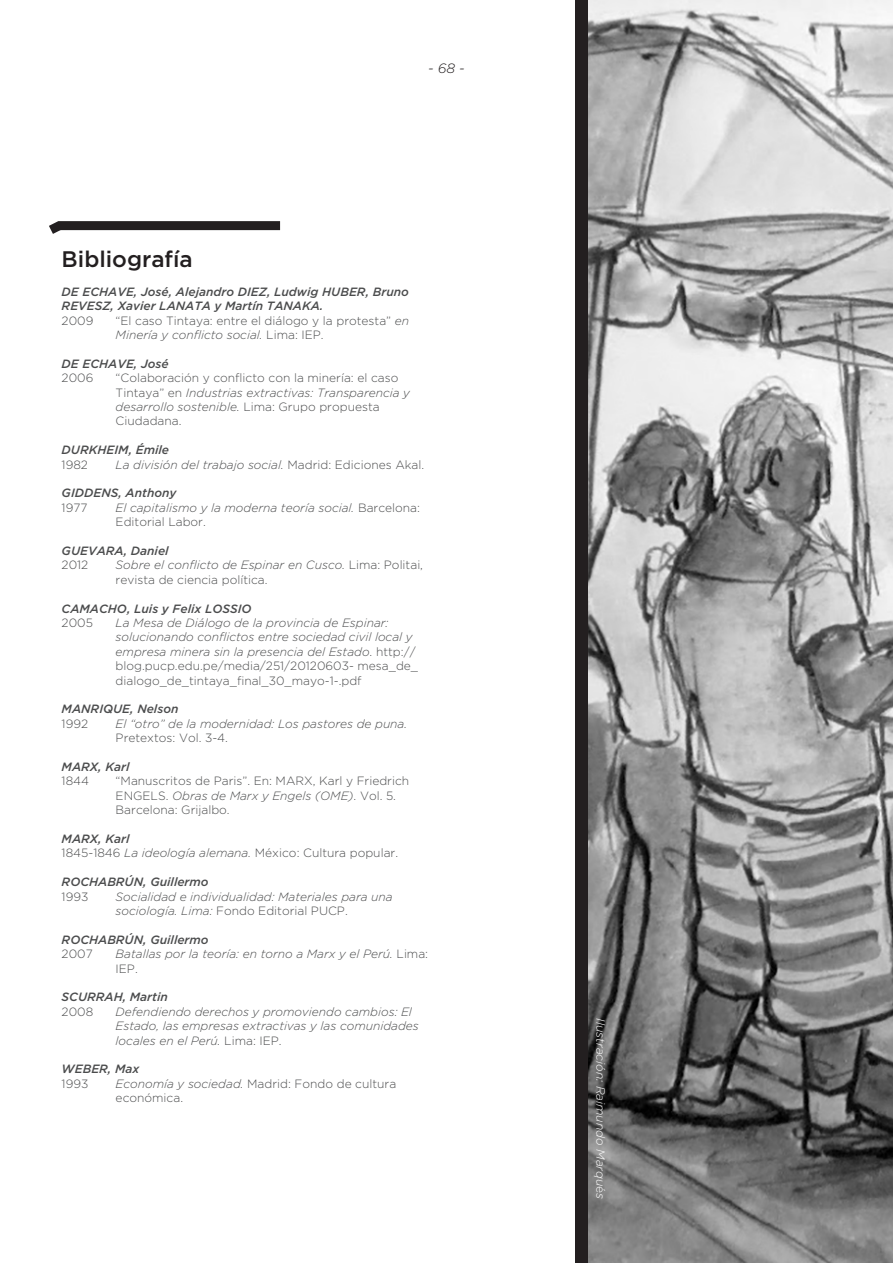
<style>
.page{position:relative;width:893px;height:1263px;background:#fff}
.page>*{position:absolute;margin:0;border:0;box-sizing:border-box;transform-origin:0 0}
.t1{font:500 22.5px "Gotham";color:#231f20}
.t2{font:italic 300 13.5px "Gotham";color:#231f20}
.t3{font:italic 300 12px/14.4px "Gotham";color:#4b4c4d}
.t4{font:300 12px/14.4px "Gotham";color:#4b4c4d}
.t5{font:italic 500 12px/14.4px "Gotham";color:#4b4c4d}
.t6{font:italic 300 12px "Gotham";color:#fff}
.s1{font-style:italic}
.s2{font-style:normal}
</style>
<div class="page">
<svg style="left:49px;top:221px;width:232px;height:13px"></svg>
<img style="left:588px;top:0;width:305px;height:1263px">
<div style="left:575px;top:0;width:13px;height:1263px;background:#231f20"></div>
<p class="t2" style="left:428px;top:61px;width:38px">- 68 -</p>
<p class="t1" style="left:62px;top:246px;width:133px">Bibliografía</p>
<p class="t5" style="left:62px;top:284px;width:349px">DE ECHAVE, José, Alejandro DIEZ, Ludwig HUBER, Bruno<br>REVESZ, Xavier LANATA y Martín TANAKA.</p>
<p class="t4" style="left:62px;top:313px;width:33px">2009</p>
<p class="t4" style="left:116px;top:313px;width:295px">“El caso Tintaya: entre el diálogo y la protesta” <span class="s1">en<br>Minería y conflicto social.</span> Lima: IEP.</p>
<p class="t5" style="left:62px;top:356px;width:109px">DE ECHAVE, José</p>
<p class="t4" style="left:62px;top:371px;width:33px">2006</p>
<p class="t4" style="left:116px;top:371px;width:296px">“Colaboración y conflicto con la minería: el caso Tintaya” en <span class="s1">Industrias extractivas: Transparencia y desarrollo sostenible.</span> Lima: Grupo propuesta Ciudadana.</p>
<p class="t5" style="left:62px;top:443px;width:109px">DURKHEIM, Émile</p>
<p class="t4" style="left:62px;top:457px;width:28px">1982</p>
<p class="t3" style="left:116px;top:457px;width:310px">La división del trabajo social. <span class="s2">Madrid: Ediciones Akal.</span></p>
<p class="t5" style="left:62px;top:486px;width:116px">GIDDENS, Anthony</p>
<p class="t4" style="left:62px;top:500px;width:27px">1977</p>
<p class="t3" style="left:116px;top:500px;width:306px">El capitalismo y la moderna teoría social. <span class="s2">Barcelona:<br>Editorial Labor.</span></p>
<p class="t5" style="left:62px;top:543px;width:108px">GUEVARA, Daniel</p>
<p class="t4" style="left:62px;top:558px;width:28px">2012</p>
<p class="t4" style="left:116px;top:558px;width:309px"><span class="s1">Sobre el conflicto de Espinar en Cusco.</span> Lima: Politai, revista de ciencia política.</p>
<p class="t5" style="left:62px;top:601px;width:191px">CAMACHO, Luis y Felix LOSSIO</p>
<p class="t4" style="left:62px;top:615px;width:33px">2005</p>
<p class="t3" style="left:116px;top:616px;width:304px">La Mesa de Diálogo de la provincia de Espinar: solucionando conflictos entre sociedad civil local y empresa minera sin la presencia del Estado<span class="s2">. http:// blog.pucp.edu.pe/media/251/20120603- mesa_de_ dialogo_de_tintaya_final_30_mayo-1-.pdf</span></p>
<p class="t5" style="left:62px;top:702px;width:118px">MANRIQUE, Nelson</p>
<p class="t4" style="left:62px;top:716px;width:28px">1992</p>
<p class="t3" style="left:116px;top:716px;width:293px">El “otro” de la modernidad: Los pastores de puna.<br><span class="s2">Pretextos: Vol. 3-4.</span></p>
<p class="t5" style="left:62px;top:759px;width:69px">MARX, Karl</p>
<p class="t4" style="left:62px;top:774px;width:29px">1844</p>
<p class="t4" style="left:116px;top:774px;width:295px">“Manuscritos de Paris”. En: MARX, Karl y Friedrich<br>ENGELS. <span class="s1">Obras de Marx y Engels (OME)</span>. Vol. 5.<br>Barcelona: Grijalbo.</p>
<p class="t5" style="left:62px;top:831px;width:69px">MARX, Karl</p>
<p class="t4" style="left:62px;top:846px;width:338px">1845-1846 <span class="s1">La ideología alemana.</span> México: Cultura popular.</p>
<p class="t5" style="left:62px;top:875px;width:149px">ROCHABRÚN, Guillermo</p>
<p class="t4" style="left:62px;top:889px;width:28px">1993</p>
<p class="t3" style="left:116px;top:889px;width:279px">Socialidad e individualidad: Materiales para una sociología. Lima: <span class="s2">Fondo Editorial PUCP.</span></p>
<p class="t5" style="left:62px;top:932px;width:149px">ROCHABRÚN, Guillermo</p>
<p class="t4" style="left:62px;top:947px;width:33px">2007</p>
<p class="t3" style="left:116px;top:947px;width:314px">Batallas por la teoría: en torno a Marx y el Perú. <span class="s2">Lima:<br>IEP.</span></p>
<p class="t5" style="left:62px;top:990px;width:108px">SCURRAH, Martin</p>
<p class="t4" style="left:62px;top:1004px;width:33px">2008</p>
<p class="t3" style="left:116px;top:1004px;width:305px">Defendiendo derechos y promoviendo cambios: El<br>Estado, las empresas extractivas y las comunidades locales en el Perú. <span class="s2">Lima: IEP.</span></p>
<p class="t5" style="left:62px;top:1062px;width:79px">WEBER, Max</p>
<p class="t4" style="left:62px;top:1076px;width:28px">1993</p>
<p class="t4" style="left:116px;top:1076px;width:282px"><span class="s1">Economía y sociedad.</span> Madrid: Fondo de cultura económica.</p>
<p class="t6" style="left:607px;top:1018px;width:182px;rotate:90deg">Ilustración: Raimundo Marqu<span class="s2">é</span>s</p>
</div>
